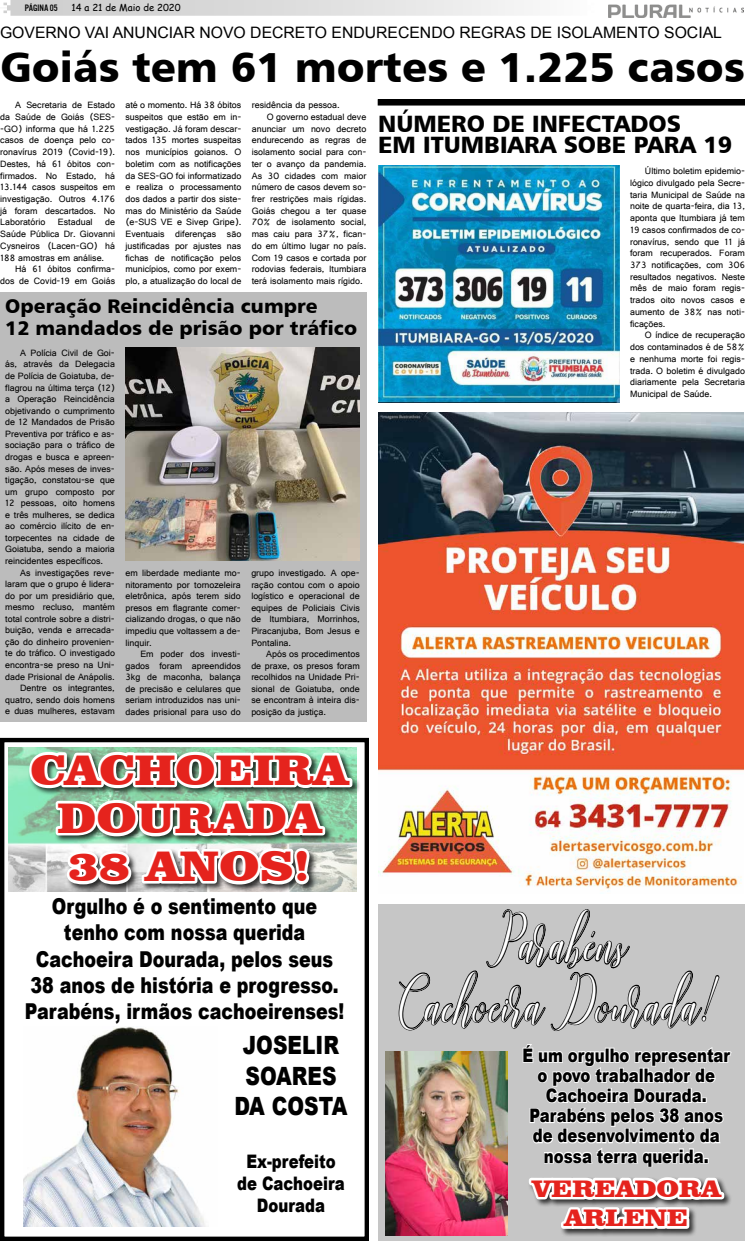
<style>
.page{position:relative;width:745px;height:1241px;background:#fff}
.page>*{position:absolute;margin:0;border:0;box-sizing:border-box;transform-origin:0 0}
.t1{font:900 43.75px/48.1px "Clarendon BT";color:#e5231d;text-align:center;scale:1.1 1}
.t2{font:42px "Humanist 777 BT Black B";color:#000}
.t3{font:41.56px/61.2px "Mariana Oghawa";color:#fff;text-align:center;scale:.8 1}
.t4{font:900 25.2px/30.6px "Arial";color:#000;text-align:center;scale:.8 1}
.t5{font:900 24.5px/29.4px "Clarendon BT";color:#e5231d;text-align:center;scale:1.1 1}
.t6{font:23.62px/21.9px "Humanist 777 BT Black B";color:#000}
.t7{font:900 21.88px/26.2px "Arial";color:#000;text-align:center;scale:.8 1}
.t8{font:19.69px/21.9px "Humanist 777 BT Black B";color:#000}
.t9{font:900 18.55px/20.1px "Arial";color:#000;text-align:center;scale:.8 1}
.t10{font:15.75px "Arial";color:#000}
.t11{font:9.62px/11.5px "Gautami";color:#000;text-align:justify}
.t12{font:9.62px "Comic Sans MS";color:#000}
.t13{font:9.62px "U.S.101";color:#000}
</style>
<div class="page">
<div style="left:0;top:292px;width:366px;height:430px;background:#bcbcbc"></div>
<img style="left:608px;top:4px;width:135px;height:13px">
<svg style="left:3px;top:0;width:521px;height:16px;background:#dedede"></svg>
<img style="left:125px;top:347px;width:234px;height:213px">
<div style="left:378px;top:904px;width:366px;height:336px;background:#c6c6c6"></div>
<img style="left:385px;top:1051px;width:12px;height:183px">
<svg style="left:397px;top:909px;width:335px;height:327px"></svg>
<img style="left:378px;top:412px;width:365px;height:477px">
<img style="left:378px;top:165px;width:240px;height:238px">
<div style="left:378px;top:100px;width:366px;height:5px;background:#000"></div>
<div style="left:377px;top:99px;width:367px;height:6px;border:1px solid #000"></div>
<div style="left:0;top:737px;width:369px;height:503px;border:4px solid #000"></div>
<img style="left:23px;top:1027px;width:182px;height:198px">
<img style="left:9px;top:747px;width:347px;height:144px">
<svg style="left:24px;top:747px;width:331px;height:145px"></svg>
<p class="t13" style="left:25px;top:3px;width:35px">PÁGINA 05</p>
<p class="t12" style="left:71px;top:0;width:111px">14 a 21 de Maio de 2020</p>
<h3 class="t10" style="left:0;top:22px;width:723px">GOVERNO VAI ANUNCIAR NOVO DECRETO ENDURECENDO REGRAS DE ISOLAMENTO SOCIAL</h3>
<h2 class="t2" style="left:0;top:40px;width:746px">Goiás tem 61 mortes e 1.225 casos</h2>
<p class="t11" style="left:0;top:99px;width:116px;text-indent:15px">A Secretaria de Estado da Saúde de Goiás (SES--GO) informa que há 1.225 casos de doença pelo co&shy;ronavírus 2019 (Covid-19).<br>Destes, há 61 óbitos con&shy;firmados. No Estado, há 13.144 casos suspeitos em investigação. Outros 4.176 já foram descartados. No Laboratório</p>
<p class="t11" style="left:0;top:216px;width:116px;text-indent:105px">de Saúde Pública Dr. Giovanni Cysneiros (Lacen-GO) há 188 amostras em análise.</p>
<p class="t11" style="left:0;top:263px;width:116px;text-align:right">Há 61 óbitos confirma&shy;dos de Covid-19 em Goiás</p>
<p class="t11" style="left:58px;top:216px;width:36px">Estadual</p>
<p class="t11" style="left:125px;top:99px;width:117px">até o momento. Há 38 óbitos suspeitos que estão em in&shy;vestigação. Já foram descar&shy;tados 135 mortes suspeitas nos municípios goianos. O boletim com as notificações da SES-GO foi informatizado e realiza o processamento dos dados a partir dos siste&shy;mas do Ministério da Saúde (e-SUS VE e Sivep Gripe).<br>Eventuais diferenças são justificadas por ajustes nas fichas de notificação pelos municípios, como por exem&shy;plo, a atualização do local de</p>
<p class="t11" style="left:252px;top:99px;width:89px">residência da pessoa.</p>
<p class="t11" style="left:266px;top:111px;width:101px">O governo estadual deve</p>
<p class="t11" style="left:252px;top:122px;width:116px">anunciar um novo decreto</p>
<p class="t11" style="left:252px;top:134px;width:116px">endurecendo as regras de</p>
<p class="t11" style="left:252px;top:146px;width:116px">isolamento social para con-</p>
<p class="t11" style="left:252px;top:158px;width:116px">ter o avanço da pandemia.</p>
<p class="t11" style="left:252px;top:169px;width:116px">As 30 cidades com maior</p>
<p class="t11" style="left:252px;top:181px;width:116px">número de casos devem so-</p>
<p class="t11" style="left:252px;top:193px;width:116px">frer restrições mais rígidas.</p>
<p class="t11" style="left:252px;top:204px;width:116px">Goiás chegou a ter quase</p>
<p class="t11" style="left:252px;top:216px;width:116px">70% de isolamento social,</p>
<p class="t11" style="left:252px;top:228px;width:116px">mas caiu para 37%, fican-</p>
<p class="t11" style="left:252px;top:240px;width:116px">do em último lugar no país.</p>
<p class="t11" style="left:252px;top:251px;width:116px">Com 19 casos e cortada por</p>
<p class="t11" style="left:252px;top:263px;width:116px">rodovias federais, Itumbiara</p>
<p class="t11" style="left:252px;top:275px;width:112px">terá isolamento mais rígido.</p>
<h3 class="t8" style="left:5px;top:294px;width:353px">Operação Reincidência cumpre<br>12 mandados de prisão por tráfico</h3>
<p class="t11" style="left:5px;top:347px;width:111px;text-indent:15px">A Polícia Civil de Goi&shy;ás, através da Delegacia de Polícia de Goiatuba, de&shy;flagrou na última terça (12) a Operação Reincidência objetivando o cumprimento de 12 Mandados de Prisão Preventiva por tráfico e as&shy;sociação para o tráfico de drogas e busca e apreen&shy;são. Após meses de inves&shy;tigação, constatou-se que um grupo composto por 12 pessoas, oito homens e três mulheres, se dedica ao comércio ilícito de en&shy;torpecentes na cidade de Goiatuba, sendo a maioria reincidentes específicos.</p>
<p class="t11" style="left:5px;top:566px;width:111px;text-align:right">As investigações reve&shy;laram que o grupo é lidera&shy;do por um presidiário que, mesmo recluso, mantém total controle sobre a distri&shy;buição, venda e arrecada&shy;ção do dinheiro provenien&shy;te do tráfico. O investigado encontra-se preso na Uni&shy;dade Prisional de Anápolis.<br>Dentre os integrantes, quatro, sendo dois homens e duas mulheres, estavam</p>
<p class="t11" style="left:125px;top:567px;width:117px">em liberdade mediante mo&shy;nitoramento por tornozeleira eletrônica, após terem sido presos em flagrante comer&shy;cializando drogas, o que não impediu que voltassem a de&shy;linquir.</p>
<p class="t11" style="left:125px;top:648px;width:117px;text-indent:15px">Em poder dos investi&shy;gados foram apreendidos 3kg de maconha, balança de precisão e celulares que seriam introduzidos nas uni&shy;dades prisional para uso do</p>
<p class="t11" style="left:251px;top:567px;width:110px">grupo investigado. A ope&shy;ração contou com o apoio logístico e operacional de equipes de Policiais Civis de Itumbiara, Morrinhos, Piracanjuba, Bom Jesus e Pontalina.</p>
<p class="t11" style="left:251px;top:648px;width:110px;text-indent:15px">Após os procedimentos de praxe, os presos foram recolhidos na Unidade Pri&shy;sional de Goiatuba, onde se encontram à inteira dis&shy;posição da justiça.</p>
<h3 class="t6" style="left:378px;top:112px;width:355px">NÚMERO DE INFECTADOS<br>EM ITUMBIARA SOBE PARA 19</h3>
<p class="t11" style="left:629px;top:165px;width:116px;text-indent:15px">Último boletim epidemio&shy;lógico divulgado pela Secre&shy;taria Municipal de Saúde na noite de quarta-feira, dia 13, aponta que Itumbiara já tem 19 casos confirmados de co&shy;ronavírus, sendo que 11 já foram recuperados. Foram 373 notificações, com 306 resultados negativos. Neste mês de maio foram regis&shy;trados oito novos casos e aumento de 38% nas noti&shy;ficações.</p>
<p class="t11" style="left:629px;top:329px;width:116px;text-indent:15px">O índice de recuperação dos contaminados é de 58% e nenhuma morte foi regis&shy;trada. O boletim é divulgado diariamente pela Secretaria Municipal de Saúde.</p>
<h1 class="t1" style="left:30px;top:744px;width:290px">CACHOEIRA<br>DOURADA<br>38 ANOS!</h1>
<h3 class="t7" style="left:25px;top:892px;width:400px">Orgulho é o sentimento que tenho com nossa querida<br>Cachoeira Dourada, pelos seus<br>38 anos de história e progresso.<br>Parabéns, irmãos cachoeirenses!</h3>
<h3 class="t4" style="left:234px;top:1028px;width:143px">JOSELIR<br>SOARES<br>DA COSTA</h3>
<h3 class="t9" style="left:237px;top:1149px;width:136px;line-height:21.9px">Ex-prefeito de Cachoeira<br>Dourada</h3>
<h3 class="t3" style="left:399px;top:908px;width:401px">Parabéns<br>Cachoeira Dourada!</h3>
<h3 class="t9" style="left:522px;top:1044px;width:261px">É um orgulho representar o povo trabalhador de<br>Cachoeira Dourada.<br>Parabéns pelos 38 anos de desenvolvimento da nossa terra querida.</h3>
<h3 class="t5" style="left:532px;top:1172px;width:172px">VEREADORA<br>ARLENE</h3>
</div>
